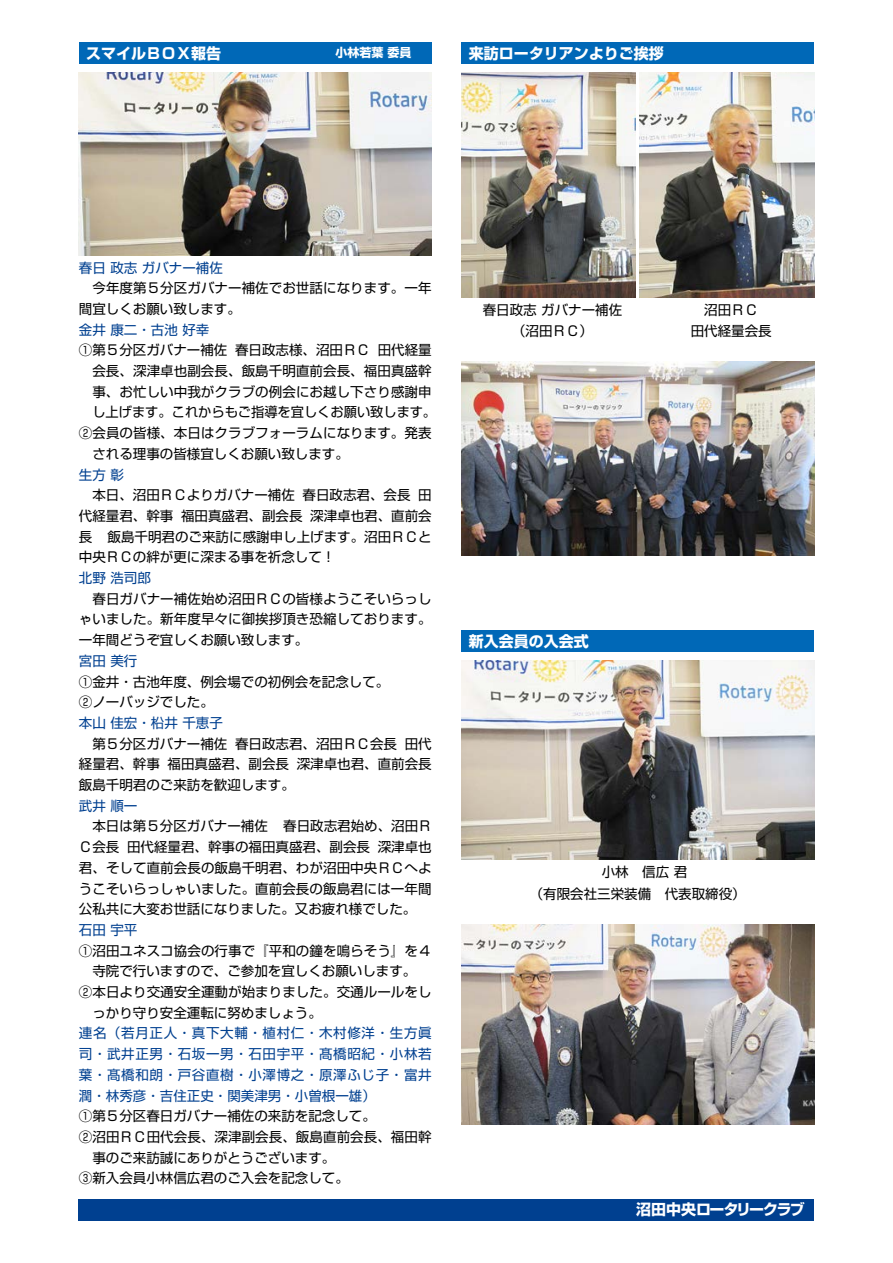
<style>
.page{position:relative;width:893px;height:1263px;background:#fff}
.page>*{position:absolute;margin:0;border:0;box-sizing:border-box;transform-origin:0 0}
.t1{font:700 15px "Shin Go Pro";color:#fff}
.t2{font:700 15px "Shin Go Pro";letter-spacing:-.06em;color:#fff}
.t3{font:13.5px/20.7px "Shin Go Pro";color:#000}
.t4{font:13.5px/20.7px "Shin Go Pro";letter-spacing:.045em;color:#004090;text-align:justify}
.t5{font:13.5px "Shin Go Pro";color:#004090}
.t6{font:700 12px "Shin Go Pro";color:#fff}
</style>
<div class="page">
<img style="left:461px;top:72px;width:175px;height:226px">
<img style="left:640px;top:72px;width:174px;height:226px">
<img style="left:461px;top:924px;width:353px;height:200px">
<div style="left:461px;top:42px;width:353px;height:22px;background:#0068b7"></div>
<div style="left:79px;top:1199px;width:735px;height:21px;background:#004090"></div>
<div style="left:461px;top:630px;width:353px;height:22px;background:#0068b7"></div>
<img style="left:79px;top:73px;width:353px;height:182px">
<div style="left:79px;top:42px;width:353px;height:22px;background:#0068b7"></div>
<img style="left:461px;top:660px;width:353px;height:200px">
<img style="left:461px;top:362px;width:353px;height:194px">
<p class="t1" style="left:86px;top:41px;width:136px">スマイルＢＯＸ報告</p>
<p class="t6" style="left:335px;top:43px;width:77px">小林若葉委員</p>
<p class="t1" style="left:469px;top:41px;width:196px">来訪ロータリアンよりご挨拶</p>
<p class="t5" style="left:79px;top:256px;width:145px">春日政志ガバナー補佐</p>
<p class="t3" style="left:79px;top:276px;width:354px">　今年度第５分区ガバナー補佐でお世話になります。一年間宜しくお願い致します。</p>
<p class="t5" style="left:79px;top:318px;width:132px">金井康二・古池好幸</p>
<p class="t3" style="left:378px;top:338px;width:55px">田代経量</p>
<p class="t3" style="left:79px;top:338px;width:150px">①第５分区ガバナー補佐</p>
<p class="t3" style="left:92px;top:359px;width:341px">会長、深津卓也副会長、飯島千明直前会長、福田真盛幹</p>
<p class="t3" style="left:92px;top:380px;width:341px">事、お忙しい中我がクラブの例会にお越し下さり感謝申</p>
<p class="t3" style="left:92px;top:400px;width:339px">し上げます。これからもご指導を宜しくお願い致します。</p>
<p class="t3" style="left:79px;top:421px;width:354px">②会員の皆様、本日はクラブフォーラムになります。発表</p>
<p class="t3" style="left:92px;top:442px;width:258px">される理事の皆様宜しくお願い致します。</p>
<p class="t4" style="left:79px;top:462px;width:46px">生方彰</p>
<p class="t3" style="left:418px;top:483px;width:15px">田</p>
<p class="t3" style="left:235px;top:338px;width:137px">春日政志様、沼田ＲＣ</p>
<p class="t3" style="left:79px;top:483px;width:218px">　本日、沼田ＲＣよりガバナー補佐</p>
<p class="t3" style="left:303px;top:483px;width:109px">春日政志君、会長</p>
<p class="t3" style="left:181px;top:504px;width:123px">福田真盛君、副会長</p>
<p class="t3" style="left:310px;top:504px;width:123px">深津卓也君、直前会</p>
<p class="t3" style="left:108px;top:504px;width:326px;text-indent:-29px">代経量君、幹事<br>飯島千明君のご来訪に感謝申し上げます。沼田ＲＣと</p>
<p class="t3" style="left:79px;top:525px;width:258px">長<br>中央ＲＣの絆が更に深まる事を祈念して!</p>
<p class="t4" style="left:79px;top:566px;width:73px">北野浩司郎</p>
<p class="t3" style="left:79px;top:587px;width:354px;text-align:justify">　春日ガバナー補佐始め沼田ＲＣの皆様ようこそいらっしゃいました。新年度早々に御挨拶頂き恐縮しております。一年間どうぞ宜しくお願い致します。</p>
<p class="t4" style="left:79px;top:649px;width:60px">宮田美行</p>
<p class="t3" style="left:79px;top:669px;width:312px">①金井・古池年度、例会場での初例会を記念して。<br>②ノーバッジでした。</p>
<p class="t5" style="left:79px;top:712px;width:145px">本山佳宏・柗井千恵子</p>
<p class="t3" style="left:405px;top:731px;width:28px">田代</p>
<p class="t3" style="left:79px;top:731px;width:150px">　第５分区ガバナー補佐</p>
<p class="t3" style="left:235px;top:731px;width:164px">春日政志君、沼田ＲＣ会長</p>
<p class="t3" style="left:168px;top:752px;width:123px">福田真盛君、副会長</p>
<p class="t3" style="left:297px;top:752px;width:136px">深津卓也君、直前会長</p>
<p class="t3" style="left:79px;top:752px;width:218px">経量君、幹事<br>飯島千明君のご来訪を歓迎します。</p>
<p class="t4" style="left:79px;top:794px;width:60px">武井順一</p>
<p class="t3" style="left:283px;top:814px;width:150px">春日政志君始め、沼田Ｒ</p>
<p class="t3" style="left:79px;top:814px;width:191px">　本日は第５分区ガバナー補佐</p>
<p class="t3" style="left:79px;top:835px;width:354px">Ｃ会長<br>君、そして直前会長の飯島千明君、わが沼田中央ＲＣへようこそいらっしゃいました。直前会長の飯島君には一年間公私共に大変お世話になりました。又お疲れ様でした。</p>
<p class="t4" style="left:79px;top:918px;width:60px">石田宇平</p>
<p class="t3" style="left:79px;top:938px;width:354px">①沼田ユネスコ協会の行事で『平和の鐘を鳴らそう』を４</p>
<p class="t3" style="left:92px;top:959px;width:326px">寺院で行いますので、ご参加を宜しくお願いします。</p>
<p class="t3" style="left:79px;top:980px;width:354px">②本日より交通安全運動が始まりました。交通ルールをし</p>
<p class="t3" style="left:92px;top:1001px;width:231px">っかり守り安全運転に努めましょう。</p>
<p class="t4" style="left:79px;top:1021px;width:354px">連名（若月正人・真下大輔・植村仁・木村修洋・生方眞司・武井正男・石坂一男・石田宇平・髙橋昭紀・小林若葉・髙橋和朗・戸谷直樹・小澤博之・原澤ふじ子・富井潤・林秀彦・吉住正史・関美津男・小曽根一雄(</p>
<p class="t3" style="left:79px;top:1104px;width:299px">①第５分区春日ガバナー補佐の来訪を記念して。</p>
<p class="t3" style="left:79px;top:1125px;width:354px">②沼田ＲＣ田代会長、深津副会長、飯島直前会長、福田幹</p>
<p class="t3" style="left:92px;top:1145px;width:245px">事のご来訪誠にありがとうございます。</p>
<p class="t3" style="left:79px;top:1166px;width:272px">③新入会員小林信広君のご入会を記念して。</p>
<p class="t3" style="left:127px;top:835px;width:244px">田代経量君、幹事の福田真盛君、副会長</p>
<p class="t3" style="left:378px;top:835px;width:55px">深津卓也</p>
<p class="t3" style="left:483px;top:298px;width:141px;text-align:center">春日政志ガバナー補佐（沼田ＲＣ(</p>
<p class="t3" style="left:691px;top:298px;width:82px;text-align:center">沼田ＲＣ<br>田代経量会長</p>
<p class="t1" style="left:469px;top:629px;width:121px">新入会員の入会式</p>
<p class="t3" style="left:530px;top:859px;width:217px;line-height:21.8px;text-align:center">　小林　信広君<br>（有限会社三栄装備　代表取締役(</p>
<p class="t2" style="left:636px;top:1197px;width:170px">沼田中央ロータリークラブ</p>
</div>
